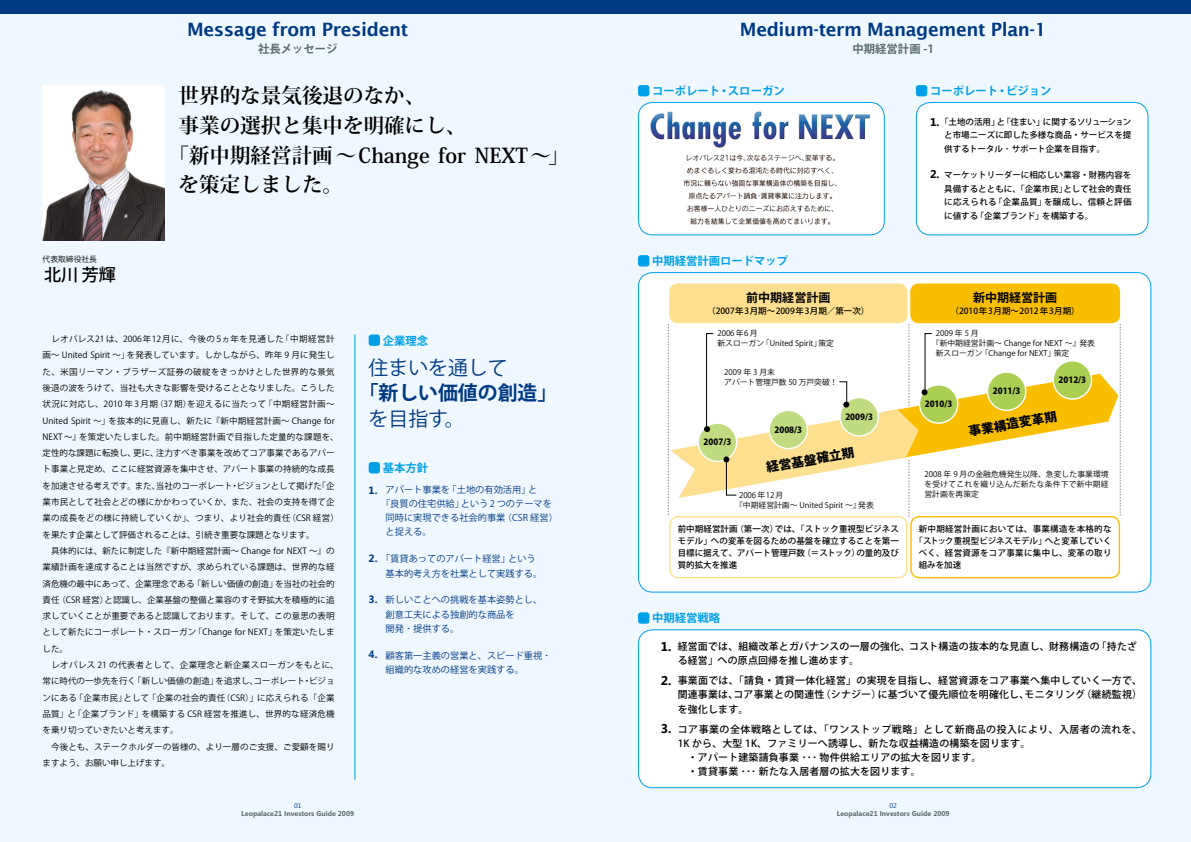
<style>
.page{position:relative;width:1191px;height:842px;background:#fff}
.page>*{position:absolute;margin:0;border:0;box-sizing:border-box;transform-origin:0 0}
.t1{font:700 20.6px "Koz Min Std";color:#000}
.t2{font:19.8px "Koz Go Std";color:#003984}
.t3{font:700 19.8px "Koz Go Std";color:#003984}
.t4{font:600 18.4px "Lucida Sans";letter-spacing:-.02em;color:#003984}
.t5{font:500 17px "Koz Go Std";color:#000}
.t6{font:700 12.8px "Gothic MB101 Pro";color:#000}
.t7{font:700 12.8px "Segoe";color:#000}
.t8{font:700 12px "Koz Go Std";color:#000}
.t9{font:700 11.3px "Koz Go Std";color:#00a0e9}
.t10{font:700 11.3px "Koz Go Std";color:#5c6d71}
.t11{font:700 11.3px "Segoe";color:#000}
.t12{font:700 10.6px "Segoe";color:#003984}
.t13{font:500 9.9px/14.2px "Koz Go Std";letter-spacing:.02em;color:#000}
.t14{font:9.2px/14.2px "Koz Go Std";color:#003984}
.t15{font:8.5px/16.3px "Koz Go Std";letter-spacing:.01em;color:#000}
.t16{font:500 8.5px/13.5px "Koz Go Std";color:#000;text-align:justify}
.t17{font:500 8.5px "Koz Go Std";letter-spacing:.035em;color:#000}
.t18{font:800 8.5px "Koz Go Std";color:#000}
.t19{font:7.8px/9.9px "Koz Go Std";color:#000}
.t20{font:700 7.1px "Segoe";color:#5c6d71}
.t21{font:6.7px "Segoe";color:#003984}
</style>
<div class="page">
<div style="left:0;top:0;width:595px;height:842px;background:#eff8fe"></div>
<div style="left:595px;top:0;width:596px;height:842px;background:#eff8fe"></div>
<div style="left:638px;top:273px;width:512px;height:319px;background:#fff;border-radius:14px"></div>
<div style="left:638px;top:630px;width:512px;height:158px;background:#fff;border-radius:14px"></div>
<div style="left:638px;top:629px;width:513px;height:159px;border:1px solid #00a0e9;border-radius:14px"></div>
<div style="left:916px;top:102px;width:232px;height:133px;background:#fff;border-radius:14px"></div>
<div style="left:916px;top:102px;width:232px;height:133px;border:1px solid #00a0e9;border-radius:14px"></div>
<img style="left:43px;top:85px;width:121px;height:156px">
<div style="left:638px;top:102px;width:246px;height:133px;background:#fff;border-radius:14px"></div>
<img style="left:650px;top:111px;width:220px;height:114px">
<div style="left:638px;top:102px;width:246px;height:133px;border:1px solid #00a0e9;border-radius:14px"></div>
<hr style="left:354px;top:334px;width:1px;height:446px;background:#00a0e9">
<div style="left:369px;top:334px;width:11px;height:12px;background:#00a0e9;border-radius:3px"></div>
<div style="left:369px;top:462px;width:11px;height:11px;background:#00a0e9;border-radius:3px"></div>
<div style="left:638px;top:85px;width:11px;height:11px;background:#00a0e9;border-radius:3px"></div>
<div style="left:916px;top:85px;width:11px;height:11px;background:#00a0e9;border-radius:3px"></div>
<div style="left:638px;top:255px;width:11px;height:11px;background:#00a0e9;border-radius:3px"></div>
<div style="left:638px;top:612px;width:11px;height:12px;background:#00a0e9;border-radius:3px"></div>
<svg style="left:668px;top:324px;width:453px;height:192px"></svg>
<div style="left:669px;top:283px;width:238px;height:40px;background:#fddf8f;border-radius:9px"></div>
<div style="left:910px;top:283px;width:210px;height:40px;background:#fabe00;border-radius:9px"></div>
<div style="left:669px;top:516px;width:238px;height:62px;border:1px solid #fddf8f;border-radius:9px"></div>
<div style="left:910px;top:516px;width:210px;height:62px;border:1px solid #fabe00;border-radius:9px"></div>
<div style="left:0;top:0;width:595px;height:14px;background:#003984"></div>
<div style="left:595px;top:0;width:596px;height:14px;background:#003984"></div>
<h3 class="t4" style="left:187px;top:19px;width:223px">Message from President</h3>
<h3 class="t10" style="left:258px;top:41px;width:81px">社長メッセージ</h3>
<p class="t19" style="left:43px;top:254px;width:56px">代表取締役社長</p>
<h3 class="t5" style="left:44px;top:264px;width:73px">北川 芳輝</h3>
<h1 class="t1" style="left:179px;top:82px;width:248px">世界的な景気後退のなか、</h1>
<h1 class="t1" style="left:179px;top:112px;width:289px">事業の選択と集中を明確にし、</h1>
<h1 class="t1" style="left:168px;top:142px;width:402px">「新中期経営計画～Change for NEXT～」</h1>
<h1 class="t1" style="left:179px;top:172px;width:166px">を策定しました。</h1>
<p class="t15" style="left:43px;top:331px;width:298px">　レオパレス21 は、2006年12月に、今後の５ヵ年を見通した「中期経営計画〜 United Spirit 〜」を発表しています。しかしながら、昨年 9 月に発生した、米国リーマン・ブラザーズ証券の破綻をきっかけとした世界的な景気後退の波をうけて、当社も大きな影響を受けることとなりました。こうした状況に対応し、2010 年 3 月期（37期）を迎えるに当たって「中期経営計画〜United Spirit 〜」を抜本的に見直し、新たに『新中期経営計画～ Change for NEXT～』を策定いたしました。前中期経営計画で目指した定量的な課題を、定性的な課題に転換し、更に、注力すべき事業を改めてコア事業であるアパート事業と見定め、ここに経営資源を集中させ、アパート事業の持続的な成長を加速させる考えです。また、当社のコーポレート・ビジョンとして掲げた「企業市民として社会とどの様にかかわっていくか、また、社会の支持を得て企業の成長をどの様に持続していくか」、つまり、より社会的責任（CSR 経営）を果たす企業として評価されることは、引続き重要な課題となります。<br>　具体的には、新たに制定した『新中期経営計画～ Change for NEXT ～』の業績計画を達成することは当然ですが、求められている課題は、世界的な経済危機の最中にあって、企業理念である「新しい価値の創造」を当社の社会的責任（CSR 経営）と認識し、企業基盤の整備と業容のすそ野拡大を積極的に追求していくことが重要であると認識しております。そして、この意思の表明として新たにコーポレート・スローガン「Change for NEXT」を策定いたしました。<br>　レオパレス 21 の代表者として、企業理念と新企業スローガンをもとに、常に時代の一歩先を行く「新しい価値の創造」を追求し、コーポレート・ビジョンにある「企業市民」として「企業の社会的責任（CSR）」に応えられる「企業品質」と「企業ブランド」を構築する CSR 経営を推進し、世界的な経済危機を乗り切っていきたいと考えます。<br>　今後とも、ステークホルダーの皆様の、より一層のご支援、ご愛顧を賜りますよう、お願い申し上げます。</p>
<p class="t21" style="left:294px;top:803px;width:9px">01</p>
<p class="t20" style="left:241px;top:810px;width:114px">Leopalace21 Investors Guide 2009</p>
<h3 class="t9" style="left:383px;top:333px;width:47px">企業理念</h3>
<h2 class="t2" style="left:369px;top:355px;width:140px">住まいを通して</h2>
<h2 class="t3" style="left:359px;top:380px;width:200px">「新しい価値の創造」</h2>
<h2 class="t2" style="left:369px;top:406px;width:98px">を目指す。</h2>
<h3 class="t9" style="left:383px;top:461px;width:47px">基本方針</h3>
<p class="t12" style="left:369px;top:485px;width:10px">1.</p>
<p class="t12" style="left:369px;top:553px;width:10px">2.</p>
<p class="t12" style="left:369px;top:595px;width:10px">3.</p>
<p class="t12" style="left:369px;top:650px;width:10px">4.</p>
<p class="t14" style="left:386px;top:483px;width:153px">アパート事業を「土地の有効活用」と</p>
<p class="t14" style="left:381px;top:497px;width:172px">「良質の住宅供給」という 2 つのテーマを</p>
<p class="t14" style="left:386px;top:511px;width:174px">同時に実現できる社会的事業（CSR 経営）</p>
<p class="t14" style="left:386px;top:525px;width:48px">と捉える。</p>
<p class="t14" style="left:386px;top:552px;width:158px;text-indent:-5px">「賃貸あってのアパート経営」という基本的考え方を社業として実践する。</p>
<p class="t14" style="left:386px;top:593px;width:158px">新しいことへの挑戦を基本姿勢とし、創意工夫による独創的な商品を<br>開発･提供する。</p>
<p class="t14" style="left:386px;top:649px;width:165px">顧客第一主義の営業と、スピード重視･組織的な攻めの経営を実践する。</p>
<h3 class="t4" style="left:740px;top:19px;width:308px">Medium-term Management Plan-1</h3>
<h3 class="t10" style="left:852px;top:41px;width:83px">中期経営計画 -1</h3>
<h3 class="t9" style="left:652px;top:84px;width:134px">コーポレート・スローガン</h3>
<h3 class="t9" style="left:930px;top:84px;width:123px">コーポレート・ビジョン</h3>
<h3 class="t9" style="left:652px;top:254px;width:138px">中期経営計画ロードマップ</h3>
<h3 class="t8" style="left:746px;top:290px;width:86px">前中期経営計画</h3>
<p class="t16" style="left:707px;top:305px;width:164px">（2007年3月期〜2009年3月期／第一次）</p>
<p class="t19" style="left:717px;top:328px;width:118px">2006年6月<br>新スローガン「United Spirit」策定</p>
<p class="t19" style="left:724px;top:368px;width:115px">2009 年 3 月末<br>アパート管理戸数 50 万戸突破！</p>
<p class="t18" style="left:774px;top:424px;width:29px">2008/3</p>
<p class="t18" style="left:845px;top:411px;width:29px">2009/3</p>
<p class="t18" style="left:703px;top:437px;width:29px">2007/3</p>
<h3 class="t6" style="left:764px;top:457px;width:91px;rotate:-10deg">経営基盤確立期</h3>
<p class="t19" style="left:735px;top:491px;width:140px;text-indent:4px">2006 年12 月<br>『中期経営計画〜 United Spirit 〜』発表</p>
<p class="t16" style="left:944px;top:115px;width:189px;text-indent:-4px">「土地の活用」と「住まい」に関するソリューションと市場ニーズに即した多様な商品・サービスを提供するトータル･サポート企業を目指す。</p>
<p class="t16" style="left:944px;top:169px;width:189px">マーケットリーダーに相応しい業容・財務内容を具備するとともに、「企業市民」として社会的責任に応えられる「企業品質」を醸成し、信頼と評価に値する「企業ブランド」を構築する。</p>
<h3 class="t11" style="left:930px;top:117px;width:11px">1.</h3>
<h3 class="t11" style="left:930px;top:169px;width:11px">2.</h3>
<h3 class="t8" style="left:973px;top:290px;width:86px">新中期経営計画</h3>
<p class="t16" style="left:950px;top:305px;width:131px">（2010年3月期〜2012 年3月期）</p>
<p class="t19" style="left:935px;top:328px;width:44px">2009 年 5 月</p>
<p class="t19" style="left:932px;top:338px;width:165px">『新中期経営計画～ Change for NEXT ～』発表</p>
<p class="t19" style="left:935px;top:348px;width:135px">新スローガン「Change for NEXT」策定</p>
<p class="t18" style="left:924px;top:398px;width:29px">2010/3</p>
<p class="t18" style="left:992px;top:386px;width:29px">2011/3</p>
<p class="t18" style="left:1058px;top:374px;width:29px">2012/3</p>
<h3 class="t6" style="left:967px;top:421px;width:91px;rotate:-10deg">事業構造変革期</h3>
<p class="t19" style="left:924px;top:470px;width:186px;text-align:justify">2008 年 9 月の金融危機発生以降、急変した事業環境を受けてこれを織り込んだ新たな条件下で新中期経営計画を再策定</p>
<p class="t16" style="left:677px;top:523px;width:223px;line-height:12px">前中期経営計画（第一次）では、「ストック重視型ビジネスモデル」への変革を図るための基盤を確立することを第一目標に据えて、アパート管理戸数（＝ストック）の量的及び質的拡大を推進</p>
<p class="t17" style="left:918px;top:523px;width:194px">新中期経営計画においては、事業構造を本格的な</p>
<p class="t16" style="left:914px;top:535px;width:199px">「ストック重視型ビジネスモデル」へと変革していく</p>
<p class="t17" style="left:918px;top:547px;width:194px">べく、経営資源をコア事業に集中し、変革の取り</p>
<p class="t16" style="left:918px;top:559px;width:44px">組みを加速</p>
<h3 class="t9" style="left:652px;top:611px;width:70px">中期経営戦略</h3>
<p class="t13" style="left:677px;top:640px;width:461px">経営面では、組織改革とガバナンスの一層の強化、コスト構造の抜本的な見直し、財務構造の「持たざる経営」への原点回帰を推し進めます。</p>
<p class="t13" style="left:677px;top:674px;width:466px;text-align:justify">事業面では、「請負・賃貸一体化経営」の実現を目指し、経営資源をコア事業へ集中していく一方で、関連事業は、コア事業との関連性（シナジー）に基づいて優先順位を明確化し、モニタリング（継続監視）を強化します。</p>
<p class="t13" style="left:677px;top:722px;width:466px">コア事業の全体戦略としては、「ワンストップ戦略」として新商品の投入により、入居者の流れを、1K から、大型 1K、ファミリーへ誘導し、新たな収益構造の構築を図ります。<br>　・アパート建築請負事業･･･物件供給エリアの拡大を図ります。<br>　・賃貸事業･･･新たな入居者層の拡大を図ります。</p>
<h3 class="t7" style="left:660px;top:641px;width:12px">1.</h3>
<h3 class="t7" style="left:660px;top:675px;width:12px">2.</h3>
<h3 class="t7" style="left:660px;top:723px;width:12px">3.</h3>
<p class="t21" style="left:889px;top:803px;width:9px">02</p>
<p class="t20" style="left:836px;top:810px;width:114px">Leopalace21 Investors Guide 2009</p>
</div>
